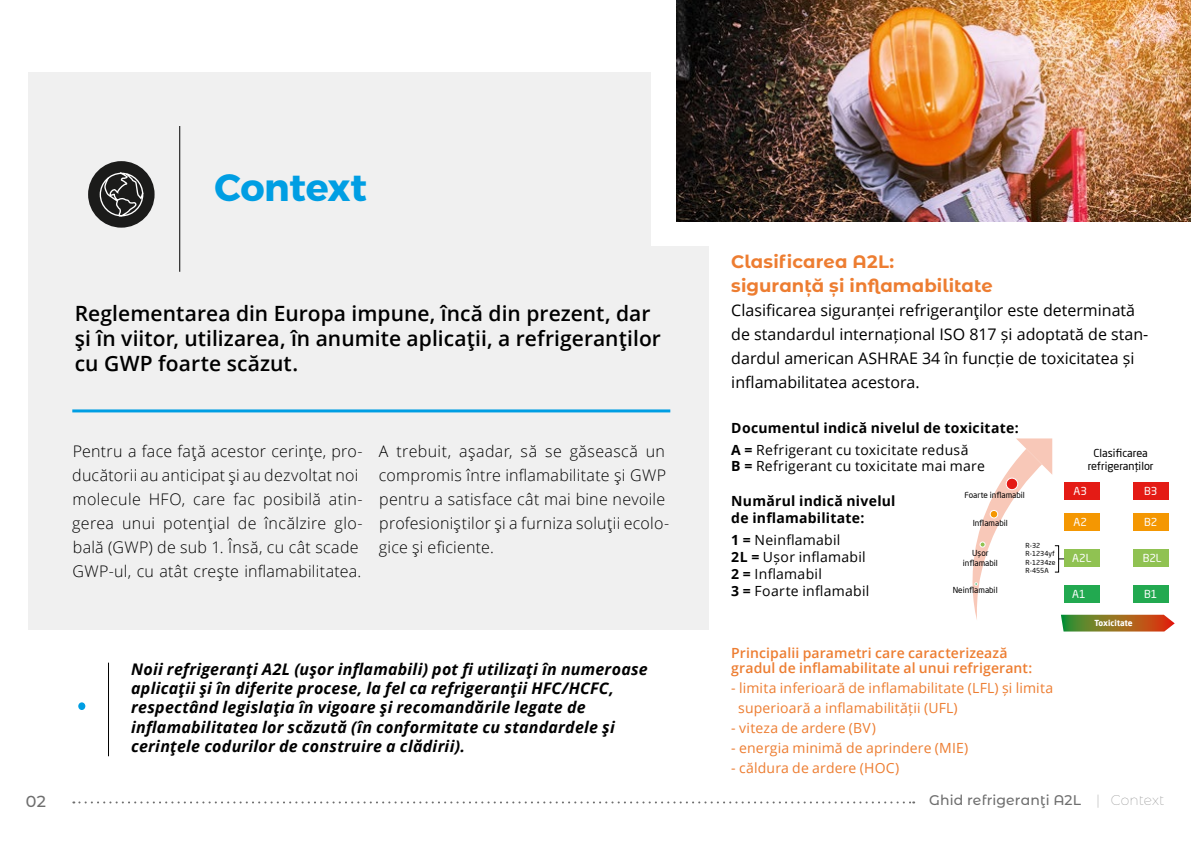
<style>
.page{position:relative;width:1191px;height:851px;background:#fff}
.page>*{position:absolute;margin:0;border:0;box-sizing:border-box;transform-origin:0 0}
.t1{font:700 38px "Montserrat";letter-spacing:-.01em;color:#009ee3}
.t2{font:600 21px/25.2px "Open Sans";color:#000}
.t3{font:700 18px/24px "Montserrat Alternates";letter-spacing:.005em;color:#ed7d31}
.t4{font:300 16px/24px "Open Sans";letter-spacing:.02em;color:#000}
.t5{font:italic 700 16px/19.2px "Open Sans";letter-spacing:.015em;color:#000}
.t6{font:16px/24px "Open Sans";color:#000}
.t7{font:500 16px "Montserrat Alternates";color:#6e6e6e}
.t8{font:14px/20px "Open Sans";letter-spacing:.01em;color:#ed7d31}
.t9{font:700 14px/22px "Open Sans";letter-spacing:.015em;color:#000}
.t10{font:14px/16.8px "Open Sans";letter-spacing:.02em;color:#000}
.t11{font:600 14px/15px "Open Sans";letter-spacing:.01em;color:#ed7d31}
.t12{font:500 14px "Montserrat Alternates";letter-spacing:.005em;color:#6e6e6e}
.t13{font:10.8px/13px "Neo Sans Pro";color:#000;text-align:center}
.t14{font:10.8px "Neo Sans Pro";color:#fff}
.t15{font:8.2px/9.8px "Neo Sans Pro";color:#000;text-align:center}
.t16{font:700 8.2px "Neo Sans Pro";color:#fff}
.t17{font:6.8px/8.2px "Neo Sans Pro";color:#000}
.s1{font-weight:400}
.s2{font-weight:700}
.s3{font-weight:100}
</style>
<div class="page">
<div style="left:28px;top:72px;width:681px;height:557px;background:#f0f0f0"></div>
<div style="left:651px;top:0;width:540px;height:246px;background:#fff"></div>
<img style="left:676px;top:0;width:515px;height:221px">
<hr style="left:108px;top:662px;width:1px;height:94px;background:#000">
<hr style="left:179px;top:126px;width:1px;height:146px;background:#000">
<hr style="left:72px;top:409px;width:598px;height:3px;background:#009ee3">
<div style="left:88px;top:161px;width:67px;height:66px;background:#1b1b1a;border-radius:50%"></div>
<svg style="left:99px;top:172px;width:45px;height:45px"></svg>
<div style="left:78px;top:702px;width:7px;height:8px;background:#009ee3;border-radius:50%"></div>
<svg style="left:73px;top:801px;width:841px;height:2px"></svg>
<div style="left:1064px;top:481px;width:35px;height:18px;background:#e41b15"></div>
<div style="left:1133px;top:481px;width:35px;height:18px;background:#e41b15"></div>
<div style="left:1064px;top:513px;width:35px;height:17px;background:#f49702"></div>
<div style="left:1133px;top:513px;width:35px;height:17px;background:#f49702"></div>
<div style="left:1064px;top:549px;width:35px;height:18px;background:#90c252"></div>
<div style="left:1133px;top:549px;width:35px;height:18px;background:#90c252"></div>
<div style="left:1064px;top:584px;width:35px;height:18px;background:#22a950"></div>
<div style="left:1133px;top:584px;width:35px;height:18px;background:#22a950"></div>
<svg style="left:972px;top:438px;width:80px;height:182px"></svg>
<svg style="left:1061px;top:614px;width:113px;height:17px;background:#997835"></svg>
<div style="left:1054px;top:545px;width:5px;height:27px;border:1px solid #000"></div>
<h1 class="t1" style="left:214px;top:164px;width:154px">Context</h1>
<h2 class="t2" style="left:75px;top:300px;width:588px">Reglementarea din Europa impune, încă din prezent, dar şi în viitor, utilizarea, în anumite aplicaţii, a refrigeranţilor cu GWP foarte scăzut.</h2>
<p class="t4" style="left:72px;top:438px;width:292px">Pentru a face față acestor cerințe, pro&shy;ducătorii au anticipat și au dezvoltat noi molecule HFO, care fac posibilă atin&shy;gerea unui potențial de încălzire glo&shy;bală (GWP) de sub 1. Însă, cu cât scade GWP-ul, cu atât crește inflamabilitatea.</p>
<p class="t4" style="left:379px;top:438px;width:292px">A trebuit, așadar, să se găsească un compromis între inflamabilitate și GWP pentru a satisface cât mai bine nevoile profesioniștilor și a furniza soluții ecolo&shy;gice și eficiente.</p>
<p class="t5" style="left:131px;top:659px;width:518px">Noii refrigeranți A2L (ușor inflamabili) pot fi utilizați în numeroase aplicații și în diferite procese, la fel ca refrigeranții HFC/HCFC, respectând legislația în vigoare și recomandările legate de inflamabilitatea lor scăzută (în conformitate cu standardele și cerințele codurilor de construire a clădirii).</p>
<p class="t3" style="left:731px;top:248px;width:263px">Clasificarea A2L:<br>siguranță și inflamabilitate</p>
<p class="t6" style="left:731px;top:297px;width:418px">Clasificarea siguranței refrigeranţilor este determinată de standardul internațional ISO 817 și adoptată de stan&shy;dardul american ASHRAE 34 în funcție de toxicitatea și inflamabilitatea acestora.</p>
<p class="t9" style="left:731px;top:416px;width:289px">Documentul indică nivelul de toxicitate:<br>A = <span class="s1">Refrigerant cu toxicitate redusă</span></p>
<p class="t10" style="left:731px;top:457px;width:255px"><span class="s2">B =</span> Refrigerant cu toxicitate mai mare</p>
<p class="t9" style="left:731px;top:492px;width:166px;line-height:16.8px">Numărul indică nivelul de inflamabilitate:</p>
<p class="t10" style="left:731px;top:531px;width:139px"><span class="s2">1 =</span> Neinflamabil<br><span class="s2">2L =</span> Ușor inflamabil<br><span class="s2">2 =</span> Inflamabil<br><span class="s2">3 =</span> Foarte inflamabil</p>
<p class="t13" style="left:1087px;top:446px;width:67px">Clasificarea refrigeranţilor</p>
<p class="t14" style="left:1073px;top:484px;width:15px">A3</p>
<p class="t14" style="left:1144px;top:484px;width:15px">B3</p>
<p class="t14" style="left:1073px;top:515px;width:15px">A2</p>
<p class="t14" style="left:1144px;top:515px;width:15px">B2</p>
<p class="t14" style="left:1072px;top:551px;width:21px">A2L</p>
<p class="t14" style="left:1142px;top:551px;width:20px">B2L</p>
<p class="t14" style="left:1072px;top:587px;width:15px">A1</p>
<p class="t14" style="left:1144px;top:587px;width:15px">B1</p>
<p class="t15" style="left:964px;top:490px;width:62px">Foarte inflamabil</p>
<p class="t15" style="left:972px;top:518px;width:37px">Inflamabil</p>
<p class="t15" style="left:963px;top:548px;width:36px">Ușor inflamabil</p>
<p class="t15" style="left:952px;top:585px;width:46px">Neinflamabil</p>
<p class="t17" style="left:1025px;top:541px;width:31px">R-32<br>R-1234yf<br>R-1234ze<br>R-455A</p>
<p class="t11" style="left:731px;top:644px;width:302px">Principalii parametri care caracterizează gradul de inflamabilitate al unui refrigerant:</p>
<p class="t8" style="left:738px;top:677px;width:316px;text-indent:-7px">- limita inferioară de inflamabilitate (LFL) și limita superioară a inflamabilității (UFL)</p>
<p class="t8" style="left:731px;top:717px;width:146px">- viteza de ardere (BV)</p>
<p class="t8" style="left:731px;top:737px;width:239px">- energia minimă de aprindere (MIE)</p>
<p class="t8" style="left:731px;top:757px;width:169px">- căldura de ardere (HOC)</p>
<p class="t16" style="left:1094px;top:617px;width:40px">Toxicitate</p>
<p class="t7" style="left:26px;top:789px;width:21px">02</p>
<p class="t12" style="left:929px;top:790px;width:236px">Ghid refrigeranţi A2L <span class="s3">| Context</span></p>
</div>
